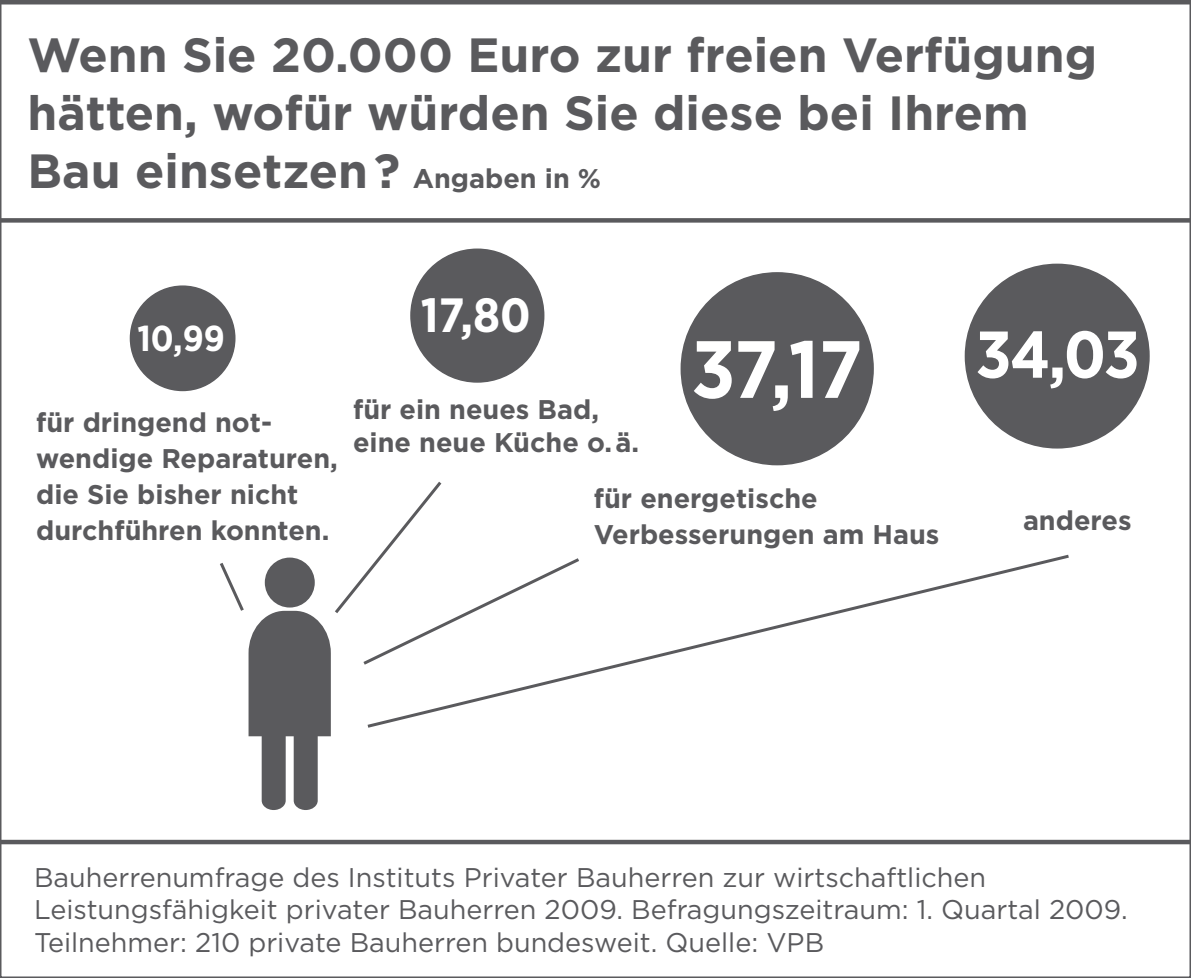
<style>
.page{position:relative;width:1191px;height:978px;background:#fff}
.page>*{position:absolute;margin:0;border:0;box-sizing:border-box;transform-origin:0 0}
.t1{font:700 81px "Gotham Narrow";color:#fff}
.t2{font:700 66px "Gotham Narrow";color:#fff}
.t3{font:700 48px/57.6px "Gotham";color:#5a5a5d}
.t4{font:700 48px "Gotham Narrow";color:#fff}
.t5{font:700 36px "Gotham Narrow";color:#fff}
.t6{font:27px/32.4px "Gotham";color:#5a5a5d}
.t7{font:700 27px/36px "Gotham";color:#5a5a5d}
.s1{font-size:27px}
</style>
<div class="page">
<div style="left:0;top:218px;width:1191px;height:5px;background:#5a5a5d"></div>
<hr style="left:0;top:0;width:1191px;height:4px;background:#5a5a5d">
<hr style="left:0;top:840px;width:1191px;height:4px;background:#5a5a5d">
<svg style="left:220px;top:481px;width:222px;height:329px"></svg>
<svg style="left:364px;top:553px;width:705px;height:177px"></svg>
<div style="left:964px;top:264px;width:185px;height:185px;background:#5a5a5d;border:2px solid #5a5a5d;border-radius:50%"></div>
<div style="left:680px;top:272px;width:194px;height:193px;background:#5a5a5d;border:2px solid #5a5a5d;border-radius:50%"></div>
<div style="left:410px;top:249px;width:134px;height:134px;background:#5a5a5d;border:2px solid #5a5a5d;border-radius:50%"></div>
<div style="left:130px;top:285px;width:105px;height:106px;background:#5a5a5d;border:2px solid #5a5a5d;border-radius:50%"></div>
<h3 class="t3" style="left:28px;top:26px;width:1071px">Wenn Sie 20.000 Euro zur freien Verfügung hätten, wofür würden Sie diese bei Ihrem<br>Bau einsetzen? <span class="s1">Angaben in %</span></h3>
<h3 class="t5" style="left:137px;top:316px;width:89px">10,99</h3>
<p class="t7" style="left:36px;top:404px;width:303px">für dringend not&shy;wendige Reparaturen, die Sie bisher nicht durchführen konnten.</p>
<h3 class="t4" style="left:421px;top:284px;width:111px">17,80</h3>
<h1 class="t1" style="left:691px;top:317px;width:172px">37,17</h1>
<h2 class="t2" style="left:975px;top:312px;width:165px">34,03</h2>
<p class="t7" style="left:353px;top:393px;width:288px;line-height:32.4px">für ein neues Bad, eine neue Küche o.ä.</p>
<p class="t7" style="left:594px;top:480px;width:347px">für energetische<br>Verbesserungen am Haus</p>
<p class="t7" style="left:1023px;top:502px;width:110px">anderes</p>
<p class="t6" style="left:34px;top:861px;width:1095px">Bauherrenumfrage des Instituts Privater Bauherren zur wirtschaftlichen<br>Leistungsfähigkeit privater Bauherren 2009. Befragungszeitraum: 1. Quartal 2009.<br>Teilnehmer: 210 private Bauherren bundesweit. Quelle: VPB</p>
</div>
